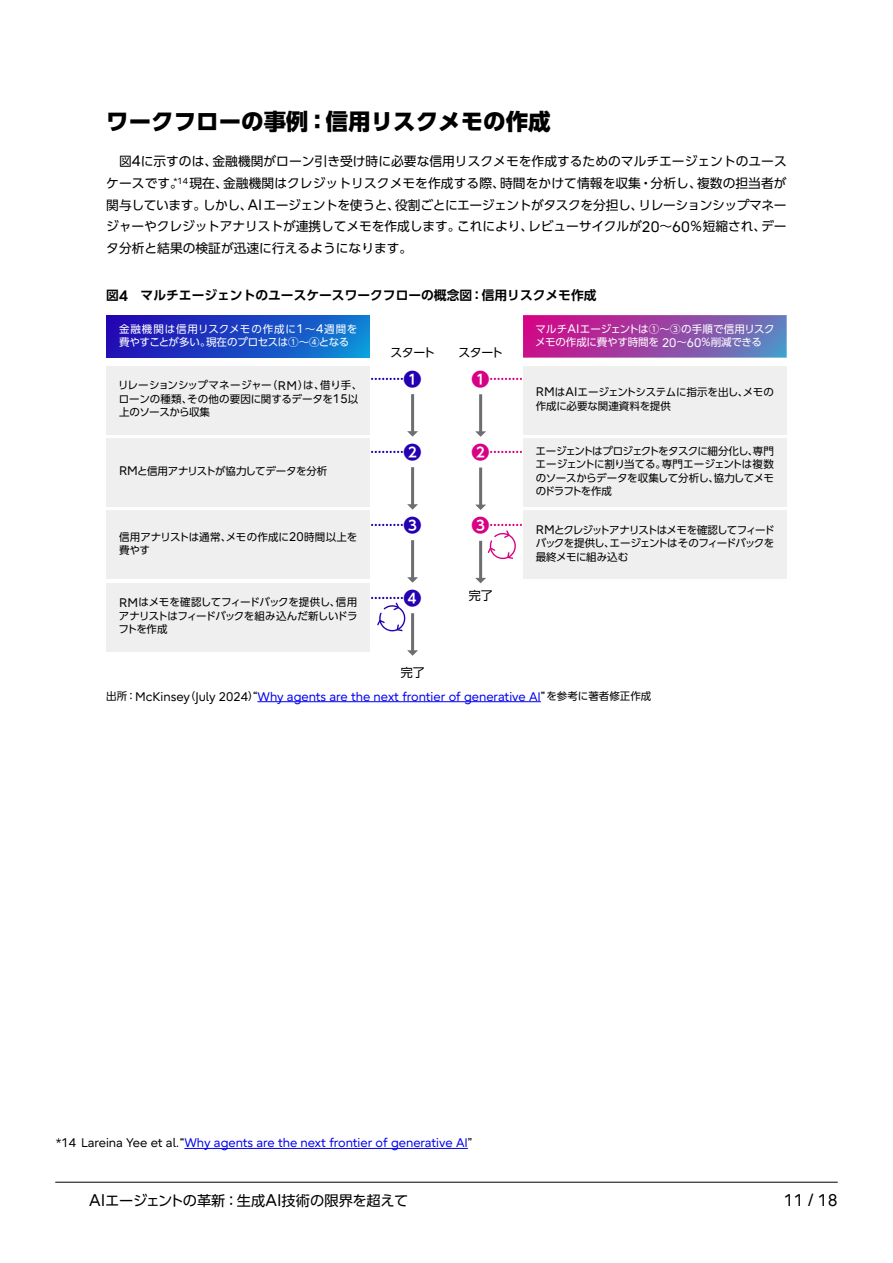
<style>
.page{position:relative;width:893px;height:1263px;background:#fff}
.page>*{position:absolute;margin:0;border:0;box-sizing:border-box;transform-origin:0 0}
.t1{font:800 22.5px "UD Shin Go Pro";color:#000}
.t2{font:700 18px "UD Shin Go Pro De";color:#2400b0}
.t3{font:700 18px "UD Shin Go Pro De";color:#d80084}
.t4{font:16.8px "Fujitsu Infinity Pro";color:#000}
.t5{font:14.25px "UD Shin Go Pro";letter-spacing:-.02em;color:#000}
.t6{font:12.75px/21.8px "UD Shin Go Pro";color:#000;text-align:justify}
.t7{font:700 12.75px "UD Shin Go Pro De";color:#000}
.t8{font:12.45px "Fujitsu Infinity Pro";color:#00e}
.t9{font:12px "UD Shin Go Pro";letter-spacing:-.04em;color:#000}
.t10{font:10.5px/13.5px "UD Shin Go Pro";letter-spacing:-.03em;color:#000;text-align:justify}
.t11{font:10.5px/13.5px "UD Shin Go Pro";letter-spacing:-.005em;color:#fff}
.t12{font:10.5px/13.5px "UD Shin Go Pro";color:#000}
.s1{font-family:"Fujitsu Infinity Pro";font-size:15px}
.s2{font-family:"Fujitsu Infinity Pro";font-size:12.45px}
.s3{font-family:"UD Shin Go Pro";font-size:10.5px;color:#000}
.s4{color:#000}
.s5{font-family:"Fujitsu Infinity Pro";font-size:16.8px}
</style>
<div class="page">
<hr style="left:55px;top:1182px;width:783px;height:1px;background:#000">
<hr style="left:257px;top:701px;width:284px;height:1px;background:#00e">
<svg style="left:106px;top:315px;width:264px;height:43px;background:#1943c2"></svg>
<div style="left:106px;top:366px;width:264px;height:68px;background:#efefef"></div>
<div style="left:106px;top:438px;width:264px;height:68px;background:#efefef"></div>
<div style="left:106px;top:511px;width:264px;height:68px;background:#efefef"></div>
<div style="left:106px;top:583px;width:264px;height:68px;background:#efefef"></div>
<div style="left:523px;top:366px;width:264px;height:68px;background:#efefef"></div>
<div style="left:523px;top:438px;width:264px;height:68px;background:#efefef"></div>
<div style="left:523px;top:511px;width:264px;height:68px;background:#efefef"></div>
<svg style="left:523px;top:315px;width:264px;height:43px;background:#9946a4"></svg>
<hr style="left:411px;top:467px;width:3px;height:38px;background:#6d6e70">
<svg style="left:407px;top:504px;width:11px;height:6px"></svg>
<hr style="left:479px;top:394px;width:3px;height:38px;background:#6d6e70">
<svg style="left:475px;top:431px;width:11px;height:6px"></svg>
<hr style="left:411px;top:394px;width:3px;height:38px;background:#6d6e70">
<svg style="left:407px;top:431px;width:11px;height:6px"></svg>
<hr style="left:479px;top:467px;width:3px;height:38px;background:#6d6e70">
<svg style="left:475px;top:505px;width:11px;height:5px"></svg>
<hr style="left:411px;top:540px;width:3px;height:38px;background:#6d6e70">
<svg style="left:407px;top:577px;width:11px;height:6px"></svg>
<hr style="left:479px;top:541px;width:3px;height:38px;background:#6d6e70">
<svg style="left:475px;top:578px;width:11px;height:5px"></svg>
<hr style="left:411px;top:613px;width:3px;height:38px;background:#6d6e70">
<svg style="left:407px;top:650px;width:11px;height:6px"></svg>
<svg style="left:372px;top:378px;width:31px;height:2px"></svg>
<svg style="left:372px;top:451px;width:31px;height:2px"></svg>
<svg style="left:372px;top:524px;width:31px;height:2px"></svg>
<svg style="left:491px;top:378px;width:31px;height:2px"></svg>
<svg style="left:491px;top:451px;width:31px;height:2px"></svg>
<svg style="left:488px;top:524px;width:34px;height:35px"></svg>
<svg style="left:372px;top:597px;width:34px;height:34px"></svg>
<hr style="left:184px;top:1148px;width:284px;height:1px;background:#00e">
<h1 class="t1" style="left:106px;top:103px;width:446px">ワークフローの事例：信用リスクメモの作成</h1>
<p class="t6" style="left:106px;top:150px;width:682px;text-indent:13px">図<span class="s1">4</span>に示すのは、金融機関がローン引き受け時に必要な信用リスクメモを作成するためのマルチエージェントのユースケースです。<sup>*14</sup> 現在、金融機関はクレジットリスクメモを作成する際、時間をかけて情報を収集・分析し、複数の担当者が関与しています。しかし、<span class="s1">AI</span>エージェントを使うと、役割ごとにエージェントがタスクを分担し、リレーションシップマネージャーやクレジットアナリストが連携してメモを作成します。これにより、レビューサイクルが<span class="s1">20</span>～<span class="s1">60</span>％短縮され、データ分析と結果の検証が迅速に行えるようになります。</p>
<p class="t7" style="left:106px;top:285px;width:492px">図<span class="s1">4</span>　マルチエージェントのユースケースワークフローの概念図：信用リスクメモ作成</p>
<p class="t11" style="left:119px;top:322px;width:240px">金融機関は信用リスクメモの作成に<span class="s2">1</span>～<span class="s2">4</span>週間を費やすことが多い。現在のプロセスは①～④となる</p>
<p class="t10" style="left:118px;top:378px;width:246px;text-align:left">リレーションシップマネージャー（<span class="s2">RM</span>）は、借り手、ローンの種類、その他の要因に関するデータを<span class="s2">15</span>以上のソースから収集</p>
<p class="t10" style="left:119px;top:464px;width:210px"><span class="s2">RM</span>と信用アナリストが協力してデータを分析</p>
<p class="t12" style="left:119px;top:530px;width:240px">信用アナリストは通常、メモの作成に<span class="s2">20</span>時間以上を費やす</p>
<p class="t10" style="left:119px;top:595px;width:240px"><span class="s2">RM</span>はメモを確認してフィードバックを提供し、信用アナリストはフィードバックを組み込んだ新しいドラフトを作成</p>
<p class="t9" style="left:390px;top:343px;width:46px">スタート</p>
<p class="t9" style="left:458px;top:343px;width:46px">スタート</p>
<h2 class="t2" style="left:404px;top:364px;width:19px">❶</h2>
<h2 class="t3" style="left:472px;top:364px;width:19px">❶</h2>
<h2 class="t2" style="left:404px;top:437px;width:19px">❷</h2>
<h2 class="t3" style="left:472px;top:437px;width:19px">❷</h2>
<h2 class="t2" style="left:404px;top:510px;width:19px">❸</h2>
<h2 class="t3" style="left:472px;top:511px;width:19px">❸</h2>
<h2 class="t2" style="left:404px;top:583px;width:19px">❹</h2>
<p class="t9" style="left:469px;top:586px;width:25px">完了</p>
<p class="t9" style="left:401px;top:662px;width:25px">完了</p>
<p class="t11" style="left:535px;top:322px;width:241px">マルチ<span class="s2">AI</span>エージェントは①～③の手順で信用リスクメモの作成に費やす時間を <span class="s2">20</span>～<span class="s2">60</span>％削減できる</p>
<p class="t10" style="left:536px;top:385px;width:240px"><span class="s2">RM</span>は<span class="s2">AI</span>エージェントシステムに指示を出し、メモの作成に必要な関連資料を提供</p>
<p class="t10" style="left:536px;top:444px;width:240px">エージェントはプロジェクトをタスクに細分化し、専門エージェントに割り当てる。専門エージェントは複数のソースからデータを収集して分析し、協力してメモのドラフトを作成</p>
<p class="t10" style="left:536px;top:523px;width:240px"><span class="s2">RM</span>とクレジットアナリストはメモを確認してフィードバックを提供し、エージェントはそのフィードバックを最終メモに組み込む</p>
<p class="t8" style="left:106px;top:688px;width:547px"><span class="s3">出所：</span><span class="s4">McKinsey</span><span class="s3">（</span><span class="s4">July 2024</span><span class="s3">）“</span>Why agents are the next frontier of generative AI<span class="s3">”を参考に著者修正作成</span></p>
<p class="t8" style="left:56px;top:1135px;width:424px"><span class="s4">*14 Lareina Yee et al.</span><span class="s3">“</span>Why agents are the next frontier of generative AI<span class="s3">”</span></p>
<h3 class="t5" style="left:89px;top:1189px;width:320px"><span class="s5">AI</span>エージェントの革新：生成<span class="s5">AI</span>技術の限界を超えて</h3>
<h3 class="t4" style="left:784px;top:1189px;width:55px">11 / 18</h3>
</div>
